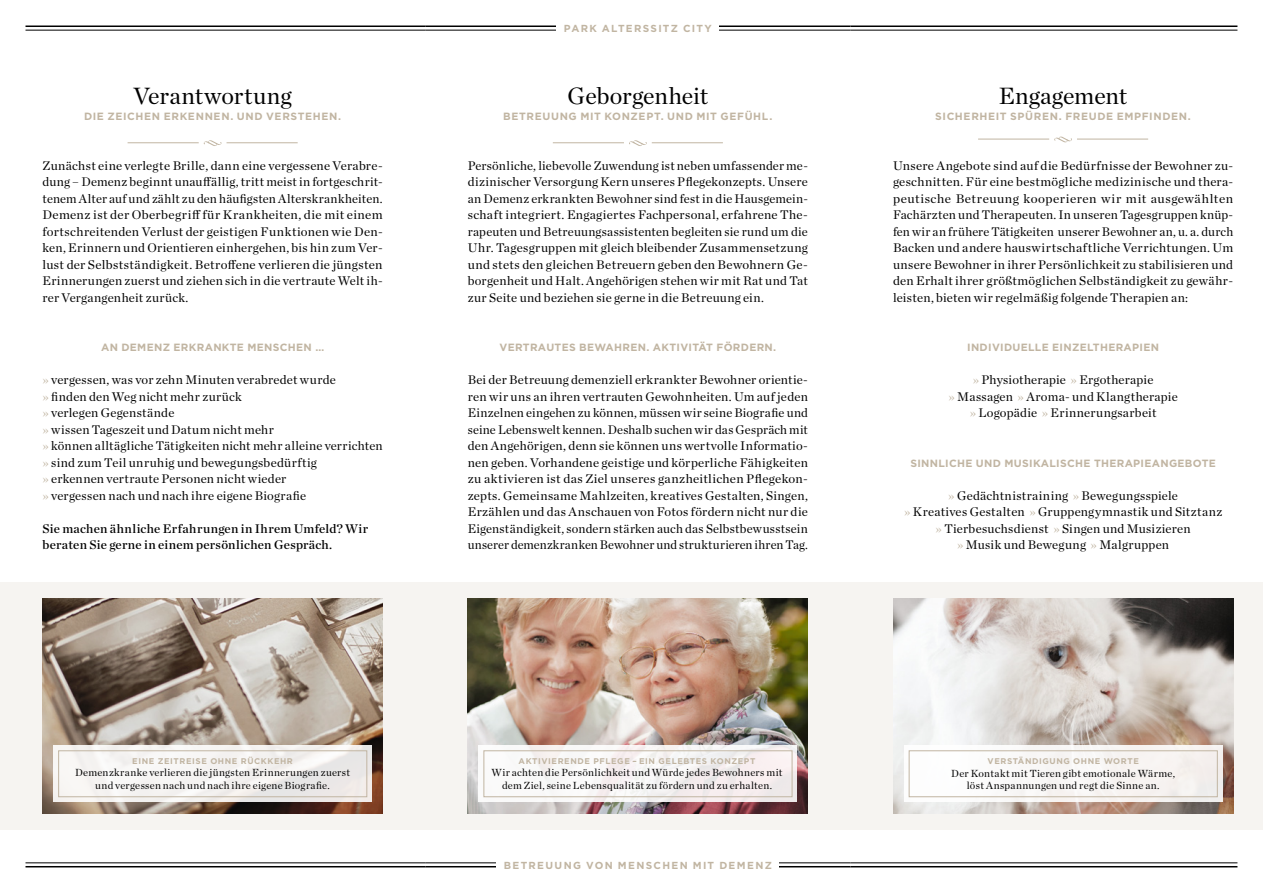
<style>
.page{position:relative;width:1263px;height:893px;background:#fff}
.page>*{position:absolute;margin:0;border:0;box-sizing:border-box;transform-origin:0 0}
.t1{font:24px "Chronicle Deck";letter-spacing:-.005em;color:#000}
.t2{font:12.75px/16.5px "Chronicle Deck";letter-spacing:.015em;color:#000;text-align:justify}
.t3{font:12.75px/16.5px "Chronicle Deck Semi";letter-spacing:.015em;color:#000}
.t4{font:10.5px/12.6px "Chronicle Deck";letter-spacing:.025em;color:#000;text-align:center}
.t5{font:700 10.5px "Gotham";letter-spacing:.03em;color:#c1b5a2}
.t6{font:700 10.5px "Gotham";letter-spacing:.06em;color:#c1b5a2}
.t7{font:700 10.5px "Gotham";letter-spacing:.065em;color:#c1b5a2}
.t8{font:700 10.2px "Gotham";letter-spacing:.125em;color:#c1b5a2}
.t9{font:700 8.25px "Gotham";letter-spacing:.07em;color:#c1b5a2}
.s1{color:#c1b5a2}
</style>
<div class="page">
<hr style="left:425px;top:26px;width:425px;height:1px;background:#000">
<hr style="left:425px;top:30px;width:425px;height:1px;background:#000">
<hr style="left:425px;top:866px;width:425px;height:1px;background:#000">
<hr style="left:425px;top:862px;width:425px;height:1px;background:#000">
<div style="left:0;top:582px;width:1263px;height:248px;background:#f6f4f1"></div>
<hr style="left:26px;top:866px;width:399px;height:1px;background:#000">
<hr style="left:26px;top:862px;width:399px;height:1px;background:#000">
<hr style="left:850px;top:866px;width:387px;height:1px;background:#000">
<hr style="left:850px;top:862px;width:387px;height:1px;background:#000">
<hr style="left:26px;top:26px;width:399px;height:1px;background:#000">
<hr style="left:26px;top:30px;width:399px;height:1px;background:#000">
<hr style="left:850px;top:26px;width:387px;height:1px;background:#000">
<hr style="left:850px;top:30px;width:387px;height:1px;background:#000">
<img style="left:43px;top:599px;width:340px;height:214px">
<svg style="left:53px;top:745px;width:319px;height:57px"></svg>
<div style="left:58px;top:750px;width:309px;height:47px;border:1px solid #c1b5a2"></div>
<hr style="left:128px;top:142px;width:170px;height:1px;background:#c1b5a2">
<div style="left:199px;top:129px;width:28px;height:28px;background:#fff;border-radius:50%"></div>
<svg style="left:204px;top:140px;width:18px;height:6px"></svg>
<img style="left:468px;top:599px;width:340px;height:214px">
<div style="left:478px;top:745px;width:319px;height:57px;background:#f8f4f4"></div>
<div style="left:483px;top:750px;width:309px;height:47px;border:1px solid #c1b5a2"></div>
<hr style="left:553px;top:142px;width:170px;height:1px;background:#c1b5a2">
<div style="left:624px;top:129px;width:28px;height:28px;background:#fff;border-radius:50%"></div>
<svg style="left:629px;top:140px;width:18px;height:6px"></svg>
<img style="left:893px;top:599px;width:340px;height:214px">
<div style="left:904px;top:745px;width:318px;height:57px;background:#f8f6f5"></div>
<div style="left:909px;top:750px;width:309px;height:47px;border:1px solid #c1b5a2"></div>
<hr style="left:978px;top:139px;width:170px;height:1px;background:#c1b5a2">
<div style="left:1049px;top:125px;width:28px;height:28px;background:#fff;border-radius:50%"></div>
<svg style="left:1054px;top:136px;width:18px;height:7px"></svg>
<div style="left:556px;top:23px;width:163px;height:9px;background:#fff"></div>
<div style="left:497px;top:860px;width:282px;height:9px;background:#fff"></div>
<p class="t8" style="left:564px;top:21px;width:150px">PARK ALTERSSITZ CITY</p>
<h1 class="t1" style="left:133px;top:77px;width:160px">Verantwortung</h1>
<p class="t7" style="left:84px;top:109px;width:259px">DIE ZEICHEN ERKENNEN. UND VERSTEHEN.</p>
<h1 class="t1" style="left:567px;top:77px;width:142px">Geborgenheit</h1>
<p class="t6" style="left:503px;top:109px;width:271px">BETREUUNG MIT KONZEPT. UND MIT GEFÜHL.</p>
<h1 class="t1" style="left:999px;top:77px;width:130px">Engagement</h1>
<p class="t6" style="left:935px;top:109px;width:257px">SICHERHEIT SPÜREN. FREUDE EMPFINDEN.</p>
<p class="t2" style="left:43px;top:156px;width:342px">Zunächst eine verlegte Brille, dann eine vergessene Verabre&shy;dung – Demenz beginnt unauffällig, tritt meist in fortgeschrit&shy;tenem Alter auf und zählt zu den häufigsten Alterskrankheiten.<br>Demenz ist der Oberbegriff für Krankheiten, die mit einem fortschreitenden Verlust der geistigen Funktionen wie Den&shy;ken, Erinnern und Orientieren einhergehen, bis hin zum Ver&shy;lust der Selbstständigkeit. Betroffene verlieren die jüngsten Erinnerungen zuerst und ziehen sich in die vertraute Welt ih&shy;rer Vergangenheit zurück.</p>
<p class="t5" style="left:101px;top:340px;width:225px">AN DEMENZ ERKRANKTE MENSCHEN …</p>
<p class="t2" style="left:43px;top:371px;width:342px;text-align:left"><span class="s1">»</span> vergessen, was vor zehn Minuten verabredet wurde<br><span class="s1">»</span> finden den Weg nicht mehr zurück<br><span class="s1">»</span> verlegen Gegenstände<br><span class="s1">»</span> wissen Tageszeit und Datum nicht mehr<br><span class="s1">»</span> können alltägliche Tätigkeiten nicht mehr alleine verrichten <span class="s1">»</span> sind zum Teil unruhig und bewegungsbedürftig<br><span class="s1">»</span> erkennen vertraute Personen nicht wieder<br><span class="s1">»</span> vergessen nach und nach ihre eigene Biografie</p>
<p class="t3" style="left:43px;top:519px;width:327px">Sie machen ähnliche Erfahrungen in Ihrem Umfeld? Wir beraten Sie gerne in einem persönlichen Gespräch.</p>
<p class="t2" style="left:468px;top:156px;width:342px">Persönliche, liebevolle Zuwendung ist neben umfassender me&shy;dizinischer Versorgung Kern unseres Pflegekonzepts. Unsere an Demenz erkrankten Bewohner sind fest in die Hausgemein&shy;schaft integriert. Engagiertes Fachpersonal, erfahrene The&shy;rapeuten und Betreuungsassistenten begleiten sie rund um die Uhr. Tagesgruppen mit gleich bleibender Zusammensetzung und stets den gleichen Betreuern geben den Bewohnern Ge&shy;borgenheit und Halt. Angehörigen stehen wir mit Rat und Tat zur Seite und beziehen sie gerne in die Betreuung ein.</p>
<p class="t5" style="left:499px;top:340px;width:278px">VERTRAUTES BEWAHREN. AKTIVITÄT FÖRDERN.</p>
<p class="t2" style="left:468px;top:371px;width:342px">Bei der Betreuung demenziell erkrankter Bewohner orientie&shy;ren wir uns an ihren vertrauten Gewohnheiten. Um auf jeden Einzelnen eingehen zu können, müssen wir seine Biografie und seine Lebenswelt kennen. Deshalb suchen wir das Gespräch mit den Angehörigen, denn sie können uns wertvolle Informatio&shy;nen geben. Vorhandene geistige und körperliche Fähigkeiten zu aktivieren ist das Ziel unseres ganzheitlichen Pflegekon&shy;zepts. Gemeinsame Mahlzeiten, kreatives Gestalten, Singen, Erzählen und das Anschauen von Fotos fördern nicht nur die Eigenständigkeit, sondern stärken auch das Selbstbewusstsein unserer demenzkranken Bewohner und strukturieren ihren Tag.</p>
<p class="t2" style="left:893px;top:156px;width:342px">Unsere Angebote sind auf die Bedürfnisse der Bewohner zu&shy;geschnitten. Für eine bestmögliche medizinische und thera&shy;peutische Betreuung kooperieren wir mit ausgewählten Fachärzten und Therapeuten. In unseren Tagesgruppen knüp&shy;fen wir an frühere Tätigkeiten unserer Bewohner an, u. a. durch Backen und andere hauswirtschaftliche Verrichtungen. Um unsere Bewohner in ihrer Persönlichkeit zu stabilisieren und den Erhalt ihrer größtmöglichen Selbständigkeit zu gewähr&shy;leisten, bieten wir regelmäßig folgende Therapien an:</p>
<p class="t5" style="left:967px;top:340px;width:8px">INDIVIDUELLE</p>
<p class="t5" style="left:1052px;top:340px;width:16px">EINZELTHERAPIEN</p>
<p class="t2" style="left:948px;top:371px;width:231px;text-align:center"><span class="s1">»</span> Physiotherapie <span class="s1">»</span> Ergotherapie<br><span class="s1">»</span> Massagen <span class="s1">»</span> Aroma- und Klangtherapie <span class="s1">»</span> Logopädie <span class="s1">»</span> Erinnerungsarbeit</p>
<p class="t5" style="left:910px;top:456px;width:307px">SINNLICHE UND MUSIKALISCHE THERAPIEANGEBOTE</p>
<p class="t2" style="left:904px;top:486px;width:320px;text-align:center"><span class="s1">»</span> Gedächtnistraining <span class="s1">»</span> Bewegungsspiele<br><span class="s1">»</span> Kreatives Gestalten <span class="s1">»</span> Gruppengymnastik und Sitztanz <span class="s1">»</span> Tierbesuchsdienst <span class="s1">»</span> Singen und Musizieren<br><span class="s1">»</span> Musik und Bewegung <span class="s1">»</span> Malgruppen</p>
<p class="t9" style="left:132px;top:755px;width:13px">EINE</p>
<p class="t9" style="left:158px;top:755px;width:13px">ZEITREISE</p>
<p class="t9" style="left:210px;top:755px;width:8px">OHNE</p>
<p class="t9" style="left:241px;top:755px;width:21px">RÜCKKEHR</p>
<p class="t4" style="left:75px;top:766px;width:276px">Demenzkranke verlieren die jüngsten Erinnerungen zuerst und vergessen nach und nach ihre eigene Biografie.</p>
<p class="t9" style="left:519px;top:755px;width:14px">AKTIVIERENDE</p>
<p class="t9" style="left:593px;top:755px;width:13px">PFLEGE</p>
<p class="t9" style="left:632px;top:755px;width:13px">– EIN</p>
<p class="t9" style="left:658px;top:755px;width:7px">GELEBTES</p>
<p class="t9" style="left:711px;top:755px;width:14px">KONZEPT</p>
<p class="t4" style="left:492px;top:766px;width:292px">Wir achten die Persönlichkeit und Würde jedes Bewohners mit dem Ziel, seine Lebensqualität zu fördern und zu erhalten.</p>
<p class="t9" style="left:987px;top:756px;width:14px">VERSTÄNDIGUNG</p>
<p class="t9" style="left:1073px;top:756px;width:8px">OHNE</p>
<p class="t9" style="left:1104px;top:756px;width:17px">WORTE</p>
<p class="t4" style="left:951px;top:766px;width:225px">Der Kontakt mit Tieren gibt emotionale Wärme, löst Anspannungen und regt die Sinne an.</p>
<p class="t8" style="left:504px;top:858px;width:19px">BETREUUNG</p>
<p class="t8" style="left:586px;top:858px;width:10px">VON</p>
<p class="t8" style="left:618px;top:858px;width:20px">MENSCHEN</p>
<p class="t8" style="left:693px;top:858px;width:8px">MIT</p>
<p class="t8" style="left:719px;top:858px;width:54px">DEMENZ</p>
</div>
